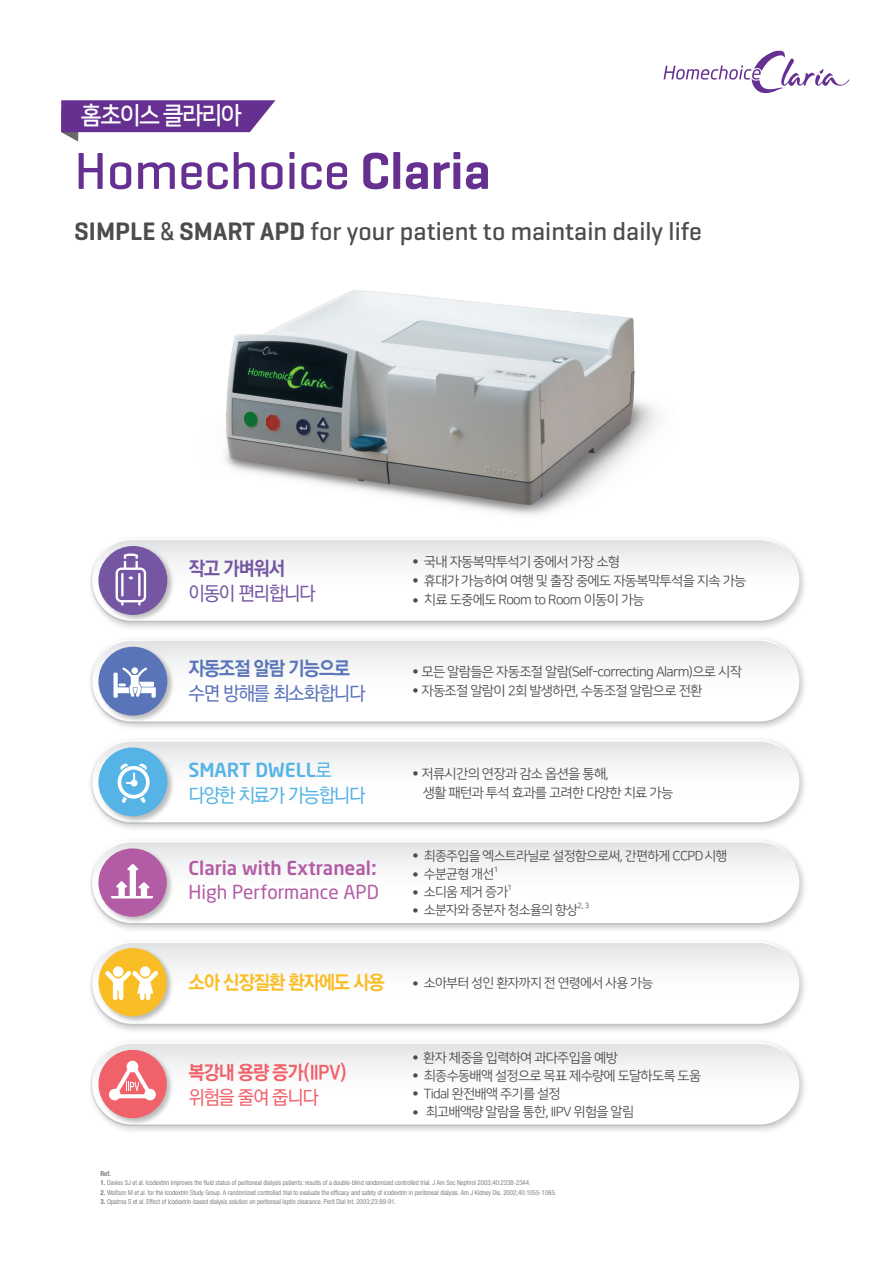
<style>
.page{position:relative;width:893px;height:1263px;background:#fff}
.page>*{position:absolute;margin:0;border:0;box-sizing:border-box;transform-origin:0 0}
.t1{font:500 52.8px "Geogrotesque";color:#653090}
.t2{font:500 25.65px "Geogrotesque";color:#4b4c4d}
.t3{font:24.3px "Nanum Square OTFB";letter-spacing:-.07em;color:#fff;scale:.95 1}
.t4{font:19.35px "YGO550";letter-spacing:-.07em;color:#f9bd26;scale:.95 1}
.t5{font:19.35px "YGO530";letter-spacing:-.07em;color:#5974b9;scale:.95 1}
.t6{font:19.35px "YGO530";letter-spacing:-.07em;color:#55b3e5;scale:.95 1}
.t7{font:19.35px "YGO550";letter-spacing:-.07em;color:#5974b9;scale:.95 1}
.t8{font:19.35px "YGO530";letter-spacing:-.07em;color:#7556a3;scale:.95 1}
.t9{font:19.35px "YGO550";letter-spacing:-.07em;color:#7556a3;scale:.95 1}
.t10{font:19.2px "YGO550";letter-spacing:-.07em;color:#f0616a;scale:.95 1}
.t11{font:500 19.2px "Neo Sans";color:#55b3e5}
.t12{font:19.2px "YGO530";letter-spacing:-.07em;color:#f0616a;scale:.95 1}
.t13{font:500 19.05px "Neo Sans";color:#b35ba4}
.t14{font:19.05px "Neo Sans";color:#b35ba4}
.t15{font:13.5px "Nanum Square OTFR";letter-spacing:-.05em;color:#4b4c4d}
.t16{font:13.35px "Nanum Square OTFR";letter-spacing:-.05em;color:#4b4c4d}
.t17{font:13.05px "Nanum Square OTFR";letter-spacing:-.05em;color:#4b4c4d}
.t18{font:7.65px "Nanum Square OTFR";color:#4b4c4d}
.t19{font:300 condensed 6.9px "Helvetica Neue LT Std";color:#636366}
.t20{font:500 condensed 6.9px "Helvetica Neue LT Std";color:#636366}
.s1{font-weight:600}
.s2{font-family:"HGG Gothicssi P60 g";font-weight:400;font-size:23.1px}
.s3{font-family:"YGO530";font-weight:400;font-size:19.35px}
.s4{font-family:"YGO550";font-weight:400}
.s5{font-family:"YGO520";font-size:8.4px}
.s6{font-family:"YGO520";font-size:8.25px}
.s7{font-weight:500}
</style>
<div class="page">
<div style="left:87px;top:535px;width:720px;height:96px;background:#231f20;opacity:.23"></div>
<svg style="left:91px;top:539px;width:708px;height:83px"></svg>
<div style="left:92px;top:540px;width:707px;height:81px;background:linear-gradient(to bottom,#eaeaec,#fff);border-radius:40px"></div>
<div style="left:87px;top:1038px;width:720px;height:97px;background:#231f20;opacity:.23"></div>
<svg style="left:91px;top:1042px;width:708px;height:84px"></svg>
<div style="left:92px;top:1044px;width:707px;height:80px;background:linear-gradient(to bottom,#eaeaec,#fff);border-radius:40px"></div>
<div style="left:87px;top:938px;width:720px;height:96px;background:#231f20;opacity:.23"></div>
<svg style="left:91px;top:942px;width:708px;height:83px"></svg>
<div style="left:92px;top:943px;width:707px;height:81px;background:linear-gradient(to bottom,#eaeaec,#fff);border-radius:40px"></div>
<div style="left:87px;top:837px;width:720px;height:96px;background:#231f20;opacity:.23"></div>
<svg style="left:91px;top:841px;width:708px;height:83px"></svg>
<div style="left:92px;top:842px;width:707px;height:81px;background:linear-gradient(to bottom,#e9eaeb,#fff);border-radius:40px"></div>
<div style="left:87px;top:736px;width:720px;height:96px;background:#231f20;opacity:.23"></div>
<svg style="left:91px;top:740px;width:708px;height:84px"></svg>
<div style="left:92px;top:741px;width:707px;height:81px;background:linear-gradient(to bottom,#e9eaeb,#fff);border-radius:40px"></div>
<div style="left:87px;top:635px;width:720px;height:97px;background:#231f20;opacity:.23"></div>
<svg style="left:91px;top:639px;width:708px;height:84px"></svg>
<div style="left:92px;top:641px;width:707px;height:80px;background:linear-gradient(to bottom,#eaeaec,#fff);border-radius:40px"></div>
<svg style="left:664px;top:50px;width:185px;height:43px"></svg>
<img style="left:225px;top:290px;width:433px;height:225px">
<svg style="left:61px;top:100px;width:214px;height:42px"></svg>
<div style="left:97px;top:544px;width:78px;height:79px;background:#231f20;opacity:.3"></div>
<div style="left:98px;top:546px;width:69px;height:69px;background:#7556a3;border-radius:50%"></div>
<svg style="left:116px;top:553px;width:30px;height:53px"></svg>
<div style="left:97px;top:645px;width:78px;height:78px;background:#231f20;opacity:.3"></div>
<div style="left:98px;top:647px;width:69px;height:69px;background:#5974b9;border-radius:50%"></div>
<svg style="left:113px;top:667px;width:43px;height:31px"></svg>
<div style="left:97px;top:746px;width:78px;height:78px;background:#231f20;opacity:.3"></div>
<div style="left:98px;top:747px;width:69px;height:69px;background:#55b3e5;border-radius:50%"></div>
<svg style="left:118px;top:763px;width:32px;height:40px"></svg>
<div style="left:97px;top:1048px;width:78px;height:78px;background:#231f20;opacity:.3"></div>
<div style="left:98px;top:1050px;width:69px;height:68px;background:#f0616a;border-radius:50%"></div>
<svg style="left:112px;top:1063px;width:41px;height:35px"></svg>
<div style="left:109px;top:1089px;width:12px;height:11px;background:#fff;border-radius:50%"></div>
<div style="left:144px;top:1089px;width:12px;height:11px;background:#fff;border-radius:50%"></div>
<div style="left:127px;top:1061px;width:11px;height:11px;background:#fff;border-radius:50%"></div>
<div style="left:97px;top:847px;width:78px;height:77px;background:#231f20;opacity:.3"></div>
<div style="left:98px;top:848px;width:69px;height:69px;background:#b35ba4;border-radius:50%"></div>
<svg style="left:111px;top:864px;width:42px;height:34px"></svg>
<div style="left:97px;top:946px;width:78px;height:78px;background:#231f20;opacity:.3"></div>
<div style="left:98px;top:948px;width:69px;height:68px;background:#f9bd26;border-radius:50%"></div>
<div style="left:113px;top:966px;width:10px;height:11px;background:#fff;border-radius:50%"></div>
<div style="left:140px;top:966px;width:10px;height:11px;background:#fff;border-radius:50%"></div>
<svg style="left:105px;top:971px;width:53px;height:29px"></svg>
<p class="t3" style="left:81px;top:103px;width:171px">홈초이스 클라리아</p>
<p class="t1" style="left:74px;top:138px;width:418px">Homechoice <span class="s1">Claria</span></p>
<p class="t2" style="left:74px;top:215px;width:629px"><span class="s1">SIMPLE</span> <span class="s2">&amp;</span> <span class="s1">SMART APD</span> for your patient to maintain daily life</p>
<p class="t9" style="left:188px;top:558px;width:103px">작고 가벼워서</p>
<p class="t8" style="left:188px;top:584px;width:136px">이동이 편리합니다</p>
<p class="t7" style="left:188px;top:658px;width:172px">자동조절 알람 기능으로</p>
<p class="t5" style="left:188px;top:683px;width:188px">수면 방해를 최소화합니다</p>
<p class="t11" style="left:188px;top:762px;width:145px">SMART DWELL<span class="s3">로</span></p>
<p class="t6" style="left:188px;top:785px;width:188px">다양한 치료가 가능합니다</p>
<p class="t13" style="left:188px;top:860px;width:190px">Claria with Extraneal<span class="s4">:</span></p>
<p class="t14" style="left:188px;top:883px;width:192px">High Performance APD</p>
<p class="t4" style="left:188px;top:973px;width:209px">소아 신장질환 환자에도 사용</p>
<p class="t10" style="left:188px;top:1062px;width:168px">복강내 용량 증가(IIPV)</p>
<p class="t12" style="left:188px;top:1087px;width:139px">위험을 줄여 줍니다</p>
<p class="t15" style="left:412px;top:554px;width:210px"><span class="s5">●</span> 국내 자동복막투석기 중에서 가장 소형</p>
<p class="t15" style="left:412px;top:574px;width:336px"><span class="s5">●</span> 휴대가 가능하여 여행 및 출장 중에도 자동복막투석을 지속 가능</p>
<p class="t15" style="left:412px;top:593px;width:234px"><span class="s5">●</span> 치료 도중에도 Room to Room 이동이 가능</p>
<p class="t15" style="left:412px;top:664px;width:331px"><span class="s5">●</span> 모든 알람들은 자동조절 알람(Self-correcting Alarm)으로 시작</p>
<p class="t15" style="left:412px;top:683px;width:292px"><span class="s5">●</span> 자동조절 알람이 2회 발생하면, 수동조절 알람으로 전환</p>
<p class="t15" style="left:412px;top:766px;width:198px"><span class="s5">●</span> 저류시간의 연장과 감소 옵션을 통해,</p>
<p class="t15" style="left:423px;top:786px;width:252px">생활 패턴과 투석 효과를 고려한 다양한 치료 가능</p>
<p class="t17" style="left:412px;top:849px;width:317px"><span class="s6">●</span> 최종주입을 엑스트라닐로 설정함으로써, 간편하게 CCPD시행</p>
<p class="t17" style="left:412px;top:867px;width:84px"><span class="s6">●</span> 수분균형 개선</p>
<p class="t18" style="left:494px;top:865px;width:6px">1</p>
<p class="t17" style="left:412px;top:885px;width:98px"><span class="s6">●</span> 소디움 제거 증가</p>
<p class="t18" style="left:508px;top:884px;width:6px">1</p>
<p class="t17" style="left:412px;top:903px;width:168px"><span class="s6">●</span> 소분자와 중분자 청소율의 향상</p>
<p class="t18" style="left:577px;top:902px;width:13px">2, 3</p>
<p class="t17" style="left:412px;top:976px;width:243px"><span class="s6">●</span> 소아부터 성인 환자까지 전 연령에서 사용 가능</p>
<p class="t16" style="left:412px;top:1050px;width:207px"><span class="s6">●</span> 환자 체중을 입력하여 과다주입을 예방</p>
<p class="t16" style="left:412px;top:1068px;width:291px"><span class="s6">●</span> 최종수동배액 설정으로 목표 제수량에 도달하도록 도움</p>
<p class="t16" style="left:412px;top:1087px;width:150px"><span class="s6">●</span> Tidal 완전배액 주기를 설정</p>
<p class="t16" style="left:412px;top:1105px;width:224px"><span class="s6">●</span> 최고배액량 알람을 통한, IIPV 위험을 알림</p>
<p class="t20" style="left:101px;top:1170px;width:12px">Ref.</p>
<p class="t19" style="left:101px;top:1179px;width:432px"><span class="s7">1.</span> Davies SJ et al. Icodextrin improves the fluid status of peritoneal dialysis patients: results of a double-blind randomized controlled trial. J Am Soc Nephrol 2003;40:2338-2344.</p>
<p class="t19" style="left:101px;top:1188px;width:457px"><span class="s7">2.</span> Wolfson M et al. for the Icodextrin Study Group. A randomized controlled trial to evaluate the efficacy and safety of icodextrin in peritoneal dialysis. Am J Kidney Dis. 2002;40:1055-1065.</p>
<p class="t19" style="left:101px;top:1197px;width:297px"><span class="s7">3.</span> Opatrna S et al. Effect of icodextrin-based dialysis solution on peritoneal leptin clearance. Perit Dial Int. 2003;23:89-91.</p>
</div>
